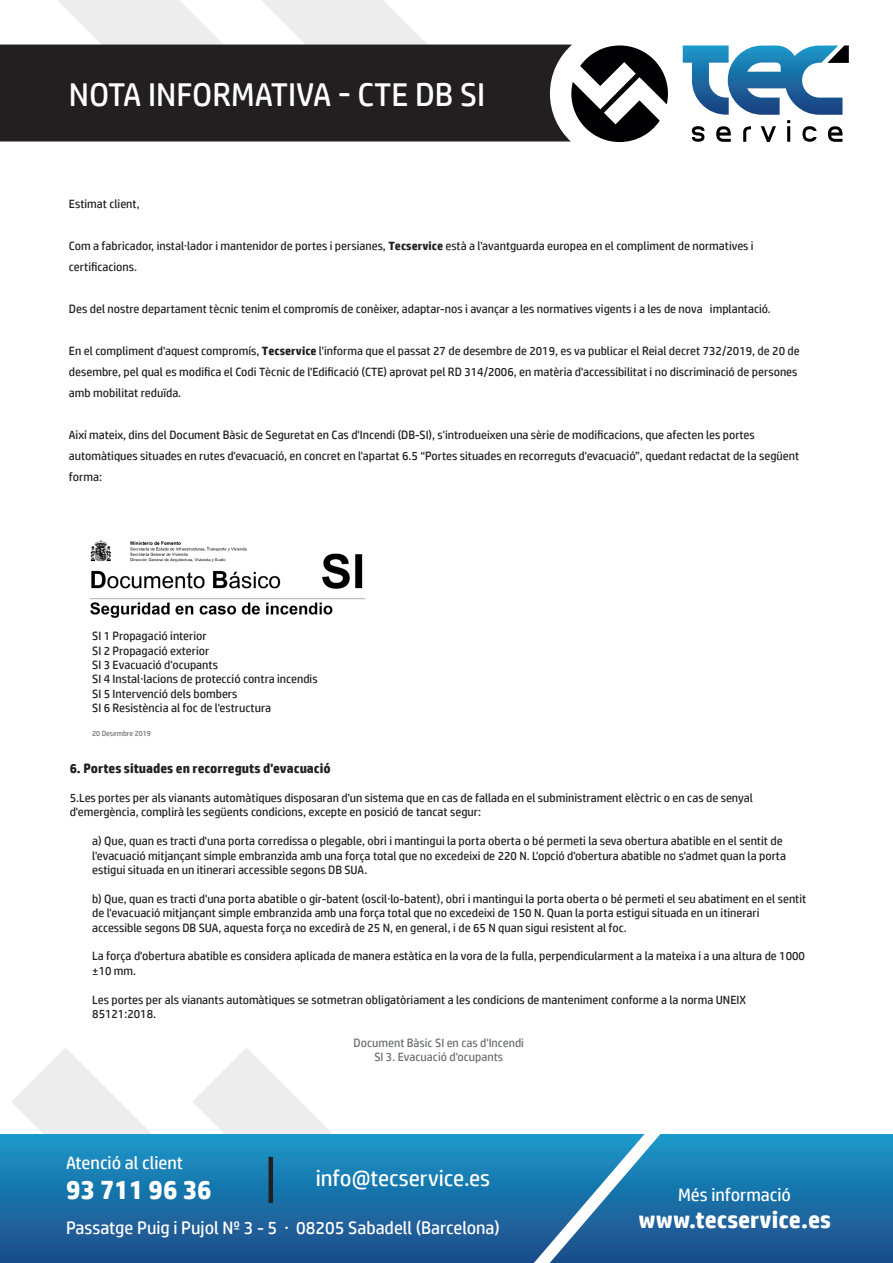
<style>
.page{position:relative;width:893px;height:1263px;background:#fff}
.page>*{position:absolute;margin:0;border:0;box-sizing:border-box;transform-origin:0 0}
.t1{font:33px "HP Simplified";color:#fff}
.t2{font:700 27px "HP Simplified";color:#fff}
.t3{font:700 24px "HP Simplified";color:#fff}
.t4{font:22.5px "HP Simplified";color:#fff}
.t5{font:18px "HP Simplified";color:#fff}
.t6{font:700 13.5px "HP Simplified";color:#231f20}
.t7{font:12px/14.4px "HP Simplified";color:#231f20}
.t8{font:12px/14.4px "HP Simplified";color:#6c6d70;text-align:center}
.t9{font:7.5px "HP Simplified";color:#6c6d70}
.s1{font-weight:700}
</style>
<div class="page">
<svg style="left:0;top:0;width:457px;height:45px"></svg>
<div style="left:0;top:45px;width:571px;height:96px;background:#231f20"></div>
<svg style="left:12px;top:1048px;width:139px;height:86px;fill:#ededed"></svg>
<svg style="left:193px;top:1048px;width:139px;height:86px;fill:#ededed"></svg>
<div style="left:0;top:1134px;width:893px;height:129px;background:linear-gradient(to bottom,#1a98c9,#1b4b88)"></div>
<hr style="left:269px;top:1157px;width:4px;height:46px;background:#231f20">
<svg style="left:471px;top:1134px;width:214px;height:129px;background:#2b7bae"></svg>
<img style="left:89px;top:540px;width:277px;height:78px">
<svg style="left:571px;top:45px;width:97px;height:97px"></svg>
<svg style="left:683px;top:45px;width:166px;height:97px"></svg>
<h1 class="t1" style="left:69px;top:75px;width:418px">NOTA INFORMATIVA - CTE DB SI</h1>
<p class="t7" style="left:69px;top:196px;width:72px">Estimat client,</p>
<p class="t7" style="left:69px;top:235px;width:686px;line-height:21px">Com a fabricador, instal·lador i mantenidor de portes i persianes, <span class="s1">Tecservice</span> està a l'avantguarda europea en el compliment de normatives i certificacions.</p>
<p class="t7" style="left:69px;top:301px;width:703px">Des del nostre departament tècnic tenim el compromís de conèixer, adaptar-nos i avançar a les normatives vigents i a les de nova implantació.</p>
<p class="t7" style="left:69px;top:340px;width:732px;line-height:21px">En el compliment d'aquest compromís, <span class="s1">Tecservice</span> l'informa que el passat 27 de desembre de 2019, es va publicar el Reial decret 732/2019, de 20 de desembre, pel qual es modifica el Codi Tècnic de l'Edificació (CTE) aprovat pel RD 314/2006, en matèria d'accessibilitat i no discriminació de persones amb mobilitat reduïda.</p>
<p class="t7" style="left:69px;top:424px;width:732px;line-height:21px">Així mateix, dins del Document Bàsic de Seguretat en Cas d'Incendi (DB-SI), s'introdueixen una sèrie de modificacions, que afecten les portes automàtiques situades en rutes d'evacuació, en concret en l'apartat 6.5 “Portes situades en recorreguts d'evacuació”, quedant redactat de la següent forma:</p>
<p class="t7" style="left:92px;top:629px;width:227px">SI 1 Propagació interior<br>SI 2 Propagació exterior<br>SI 3 Evacuació d'ocupants<br>SI 4 Instal·lacions de protecció contra incendis<br>SI 5 Intervenció dels bombers<br>SI 6 Resistència al foc de l'estructura</p>
<p class="t9" style="left:92px;top:729px;width:60px">20 Desembre 2019</p>
<p class="t6" style="left:70px;top:760px;width:263px">6. Portes situades en recorreguts d'evacuació</p>
<p class="t7" style="left:70px;top:790px;width:685px">5.Les portes per als vianants automàtiques disposaran d'un sistema que en cas de fallada en el subministrament elèctric o en cas de senyal d'emergència, complirà les següents condicions, excepte en posició de tancat segur:</p>
<p class="t7" style="left:92px;top:834px;width:695px">a) Que, quan es tracti d'una porta corredissa o plegable, obri i mantingui la porta oberta o bé permeti la seva obertura abatible en el sentit de l'evacuació mitjançant simple embranzida amb una força total que no excedeixi de 220 N. L'opció d'obertura abatible no s'admet quan la porta estigui situada en un itinerari accessible segons DB SUA.</p>
<p class="t7" style="left:92px;top:891px;width:716px">b) Que, quan es tracti d'una porta abatible o gir-batent (oscil·lo-batent), obri i mantingui la porta oberta o bé permeti el seu abatiment en el sentit de l'evacuació mitjançant simple embranzida amb una força total que no excedeixi de 150 N. Quan la porta estigui situada en un itinerari accessible segons DB SUA, aquesta força no excedirà de 25 N, en general, i de 65 N quan sigui resistent al foc.</p>
<p class="t7" style="left:92px;top:949px;width:714px">La força d'obertura abatible es considera aplicada de manera estàtica en la vora de la fulla, perpendicularment a la mateixa i a una altura de 1000 ±10 mm.</p>
<p class="t7" style="left:92px;top:992px;width:655px">Les portes per als vianants automàtiques se sotmetran obligatòriament a les condicions de manteniment conforme a la norma UNEIX<br>85121:2018.</p>
<p class="t8" style="left:354px;top:1035px;width:172px">Document Bàsic SI en cas d'Incendi<br>SI 3. Evacuació d'ocupants</p>
<h3 class="t5" style="left:66px;top:1152px;width:119px">Atenció al client</h3>
<h2 class="t2" style="left:66px;top:1173px;width:147px">93 711 96 36</h2>
<h3 class="t4" style="left:316px;top:1166px;width:176px">info@tecservice.es</h3>
<h3 class="t5" style="left:66px;top:1218px;width:435px">Passatge Puig i Pujol Nº 3 - 5 · 08205 Sabadell (Barcelona)</h3>
<h3 class="t5" style="left:678px;top:1185px;width:114px">Més informació</h3>
<h3 class="t3" style="left:638px;top:1206px;width:194px">www.tecservice.es</h3>
</div>
